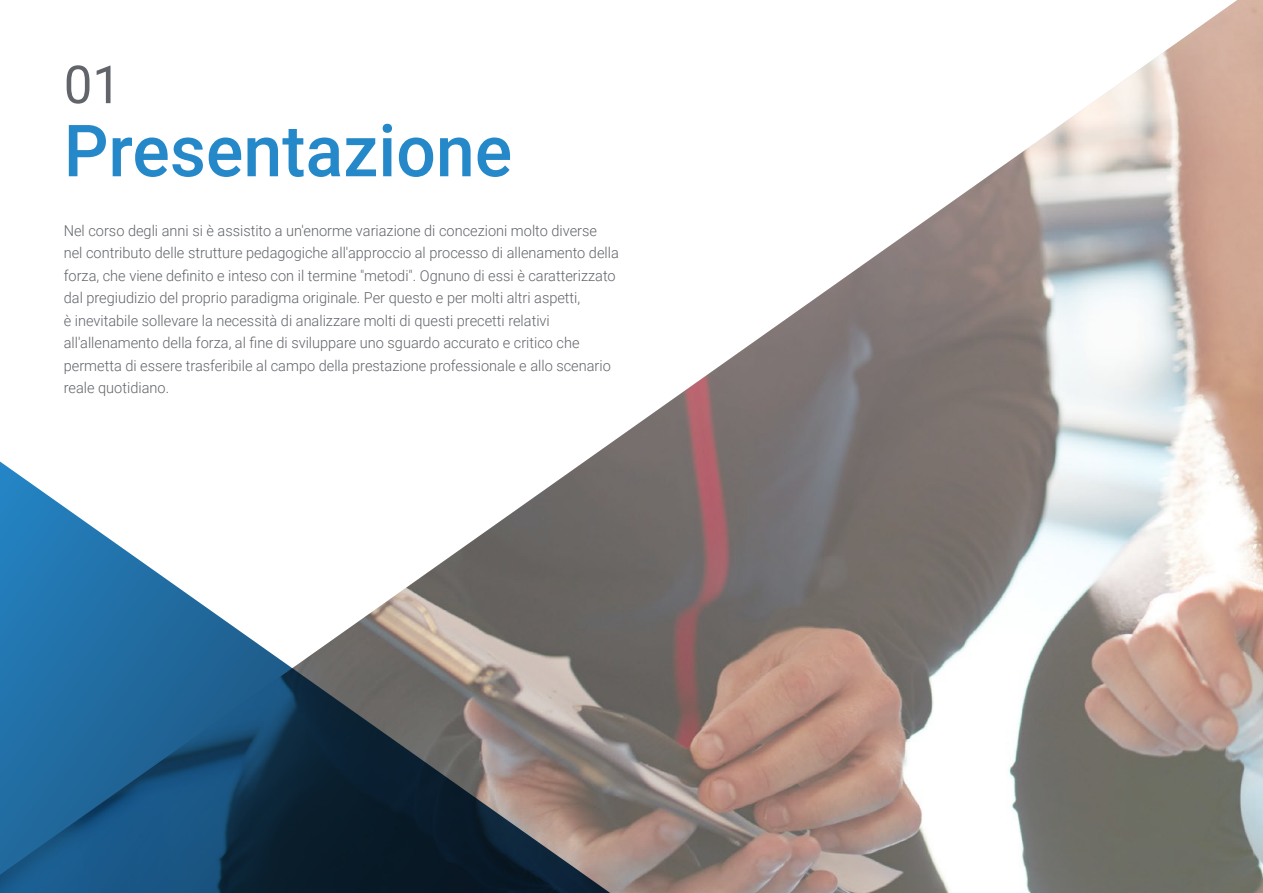
<style>
.page{position:relative;width:1263px;height:893px;background:#fff}
.page>*{position:absolute;margin:0;border:0;box-sizing:border-box;transform-origin:0 0}
.t1{font:500 72px "Roboto";color:#2488c9}
.t2{font:52.5px "Roboto";color:#61646a}
.t3{font:300 15px/22.5px "Roboto";color:#61646a}
</style>
<div class="page">
<img style="left:606px;top:0;width:657px;height:893px">
<svg style="left:0;top:446px;width:640px;height:447px"></svg>
<h2 class="t2" style="left:64px;top:48px;width:59px">01</h2>
<h1 class="t1" style="left:64px;top:100px;width:450px">Presentazione</h1>
<p class="t3" style="left:64px;top:218px;width:557px">Nel corso degli anni si è assistito a un'enorme variazione di concezioni molto diverse nel contributo delle strutture pedagogiche all'approccio al processo di allenamento della forza, che viene definito e inteso con il termine "metodi". Ognuno di essi è caratterizzato dal pregiudizio del proprio paradigma originale. Per questo e per molti altri aspetti,<br>è inevitabile sollevare la necessità di analizzare molti di questi precetti relativi all'allenamento della forza, al fine di sviluppare uno sguardo accurato e critico che permetta di essere trasferibile al campo della prestazione professionale e allo scenario reale quotidiano.</p>
</div>
